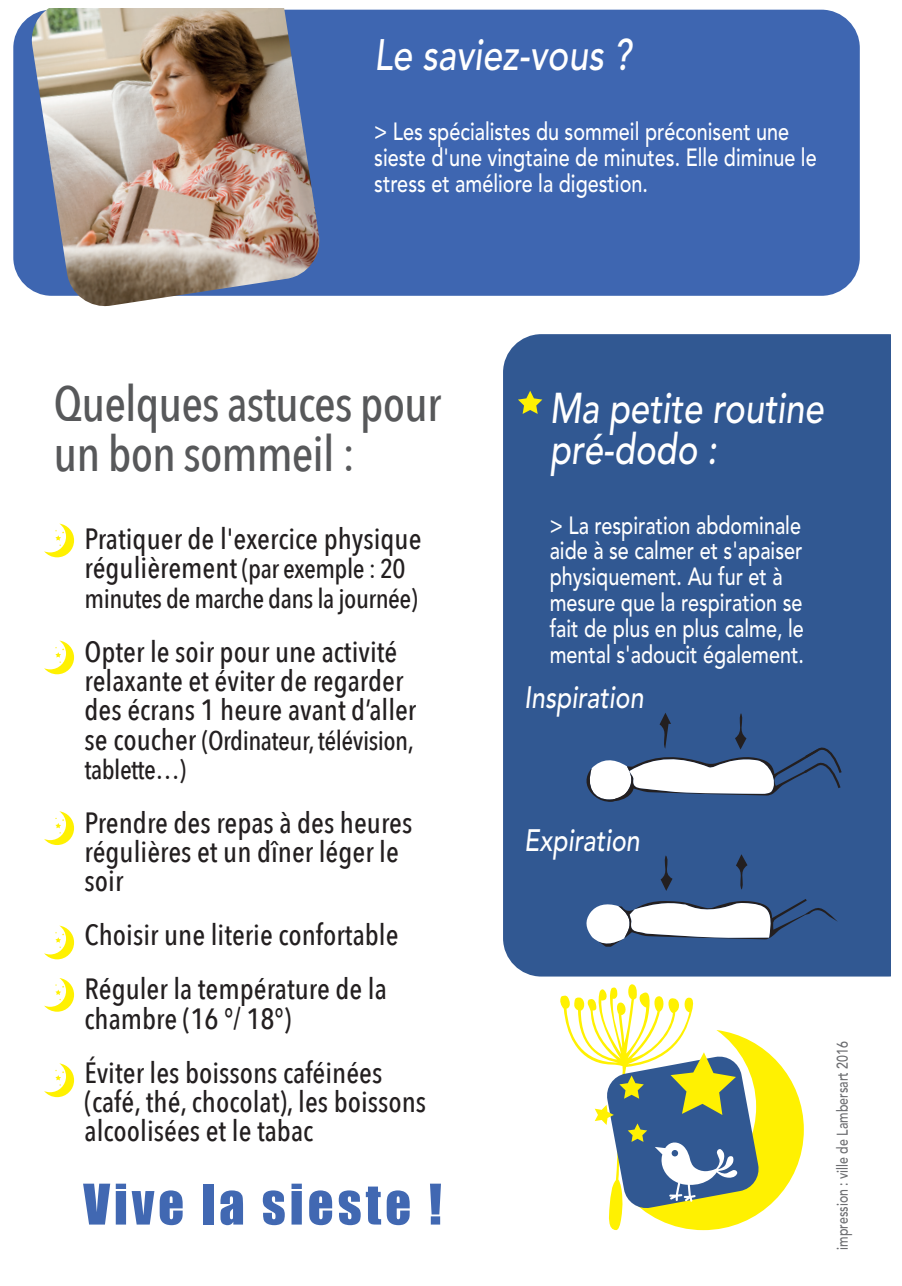
<style>
.page{position:relative;width:902px;height:1286px;background:#fff}
.page>*{position:absolute;margin:0;border:0;box-sizing:border-box;transform-origin:0 0}
.t1{font:51.75px "Impact";letter-spacing:.08em;color:#4168b2}
.t2{font:500 49.5px/49.5px "Avenir Next Condensed";letter-spacing:-.02em;color:#57585a}
.t3{font:italic 500 43.65px "Avenir LT";color:#fff;scale:.81 1}
.t4{font:italic 500 42.75px/40.7px "Avenir LT";color:#fff;scale:.81 1}
.t5{font:italic 500 30.82px "Avenir LT";color:#fff;scale:.81 1}
.t6{font:500 29.25px/29.2px "Avenir Next Condensed";color:#231f20}
.t7{font:500 27px/29.2px "Avenir Next Condensed";letter-spacing:-.02em;color:#231f20}
.t8{font:500 24.75px/25.9px "Avenir LT";color:#fff;scale:.8 1}
.t9{font:500 15.53px "Avenir LT";color:#6c6d70;scale:.8 1}
.s1{font-size:29.25px}
</style>
<div class="page">
<div style="left:13px;top:10px;width:846px;height:286px;background:#3e66b1;border-radius:38px"></div>
<div style="left:503px;top:334px;width:387px;height:642px;background:#315892"></div>
<svg style="left:518px;top:391px;width:24px;height:23px"></svg>
<svg style="left:560px;top:984px;width:243px;height:246px"></svg>
<svg style="left:44px;top:524px;width:30px;height:33px"></svg>
<svg style="left:44px;top:640px;width:30px;height:34px"></svg>
<svg style="left:44px;top:811px;width:30px;height:34px"></svg>
<svg style="left:44px;top:925px;width:30px;height:34px"></svg>
<svg style="left:44px;top:978px;width:30px;height:33px"></svg>
<svg style="left:44px;top:1063px;width:30px;height:34px"></svg>
<img style="left:29px;top:8px;width:293px;height:299px">
<svg style="left:660px;top:855px;width:12px;height:36px"></svg>
<svg style="left:735px;top:854px;width:12px;height:35px"></svg>
<svg style="left:584px;top:899px;width:253px;height:48px"></svg>
<svg style="left:584px;top:713px;width:259px;height:91px"></svg>
<h3 class="t3" style="left:374px;top:30px;width:319px">Le saviez-vous ?</h3>
<p class="t8" style="left:374px;top:119px;width:554px">&gt; Les spécialistes du sommeil préconisent une sieste d'une vingtaine de minutes. Elle diminue le stress et améliore la digestion.</p>
<h2 class="t2" style="left:54px;top:379px;width:389px">Quelques astuces pour un bon sommeil :</h2>
<p class="t6" style="left:85px;top:524px;width:338px">Pratiquer de l'exercice physique</p>
<p class="t7" style="left:85px;top:554px;width:334px"><span class="s1">régulièrement</span> (par exemple : 20 minutes de marche dans la journée)</p>
<p class="t6" style="left:85px;top:637px;width:333px">Opter le soir pour une activité relaxante et éviter de regarder des écrans 1 heure avant d’aller</p>
<p class="t7" style="left:85px;top:725px;width:331px"><span class="s1">se coucher</span> (Ordinateur, télévision, tablette…)</p>
<p class="t6" style="left:85px;top:808px;width:329px">Prendre des repas à des heures régulières et un dîner léger le soir</p>
<p class="t6" style="left:85px;top:908px;width:315px;line-height:54px">Choisir une literie confortable<br>Réguler la température de la</p>
<p class="t6" style="left:85px;top:991px;width:299px;line-height:54px">chambre (16 °/ 18°)<br>Éviter les boissons caféinées</p>
<p class="t6" style="left:85px;top:1087px;width:343px">(café, thé, chocolat), les boissons alcoolisées et le tabac</p>
<h1 class="t1" style="left:83px;top:1164px;width:360px">Vive la sieste !</h1>
<h3 class="t4" style="left:549px;top:389px;width:340px">Ma petite routine pré-dodo :</h3>
<p class="t8" style="left:549px;top:513px;width:319px">&gt; La respiration abdominale aide à se calmer et s'apaiser physiquement. Au fur et à mesure que la respiration se fait de plus en plus calme, le mental s'adoucit également.</p>
<p class="t5" style="left:524px;top:680px;width:149px">Inspiration</p>
<p class="t5" style="left:524px;top:822px;width:144px">Expiration</p>
<p class="t9" style="left:833px;top:1249px;width:262px;rotate:-90deg">impression : ville de Lambersart 2016</p>
</div>
